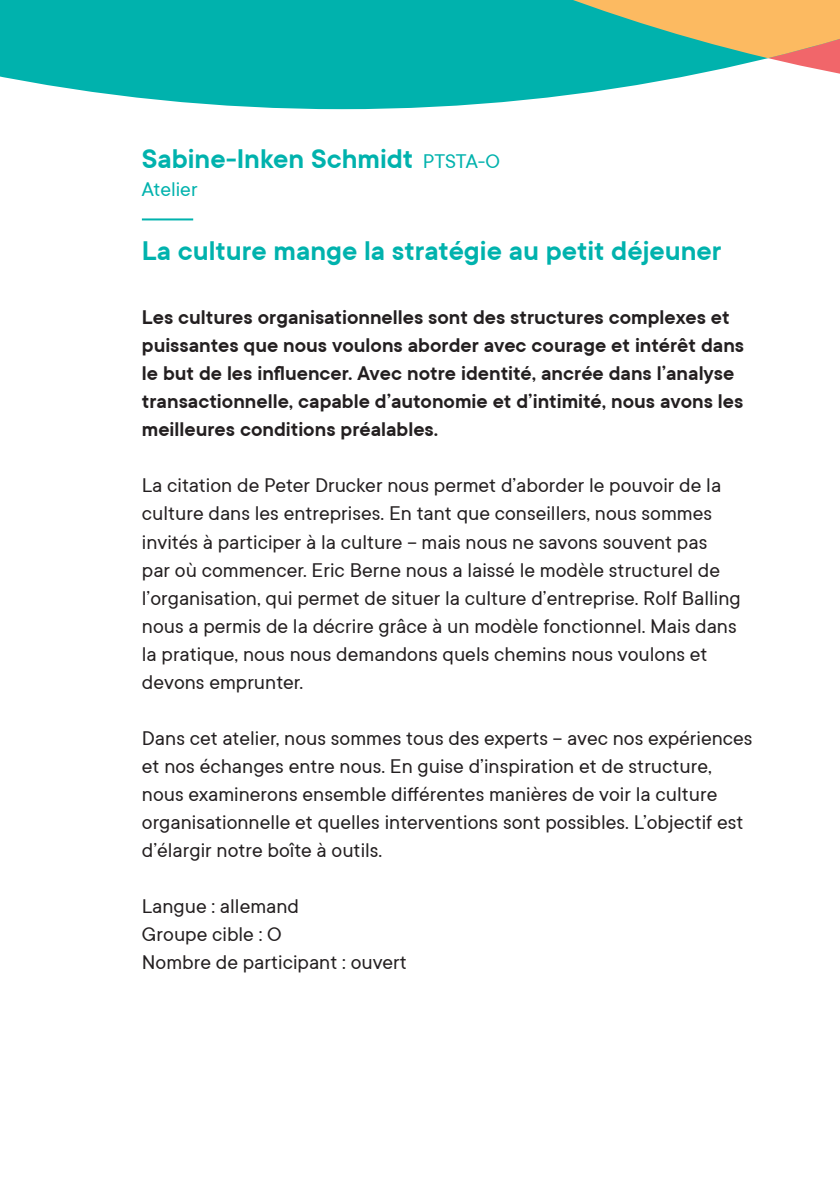
<style>
.page{position:relative;width:840px;height:1191px;background:#fff}
.page>*{position:absolute;margin:0;border:0;box-sizing:border-box;transform-origin:0 0}
.t1{font:600 30px "TT Commons";color:#00b2ad}
.t2{font:22px/28px "TT Commons";color:#231f20}
.t3{font:600 22px/28px "TT Commons";color:#231f20}
.t4{font:22px "TT Commons";color:#00b2ad}
.s1{font-weight:400;font-size:22px}
</style>
<div class="page">
<hr style="left:142px;top:218px;width:51px;height:2px;background:#00b2ad">
<svg style="left:0;top:58px;width:839px;height:51px;fill:#00b2ad"></svg>
<svg style="left:0;top:0;width:839px;height:58px;fill:#00b2ad"></svg>
<h1 class="t1" style="left:142px;top:140px;width:359px">Sabine-Inken Schmidt <span class="s1">PTSTA-O</span></h1>
<p class="t4" style="left:142px;top:176px;width:57px">Atelier</p>
<h1 class="t1" style="left:142px;top:232px;width:580px">La culture mange la stratégie au petit déjeuner</h1>
<p class="t3" style="left:142px;top:303px;width:603px">Les cultures organisationnelles sont des structures complexes et puissantes que nous voulons aborder avec courage et intérêt dans le but de les influencer. Avec notre identité, ancrée dans l’analyse transactionnelle, capable d’autonomie et d’intimité, nous avons les meilleures conditions préalables.</p>
<p class="t2" style="left:142px;top:471px;width:600px">La citation de Peter Drucker nous permet d’aborder le pouvoir de la culture dans les entreprises. En tant que conseillers, nous sommes invités à participer à la culture − mais nous ne savons souvent pas par où commencer. Eric Berne nous a laissé le modèle structurel de l’organisation, qui permet de situer la culture d’entreprise. Rolf Balling nous a permis de la décrire grâce à un modèle fonctionnel. Mais dans la pratique, nous nous demandons quels chemins nous voulons et devons emprunter.</p>
<p class="t2" style="left:142px;top:723px;width:612px">Dans cet atelier, nous sommes tous des experts − avec nos expériences et nos échanges entre nous. En guise d’inspiration et de structure, nous examinerons ensemble différentes manières de voir la culture organisationnelle et quelles interventions sont possibles. L’objectif est d’élargir notre boîte à outils.</p>
<p class="t2" style="left:142px;top:891px;width:266px">Langue : allemand<br>Groupe cible : O<br>Nombre de participant : ouvert</p>
</div>
